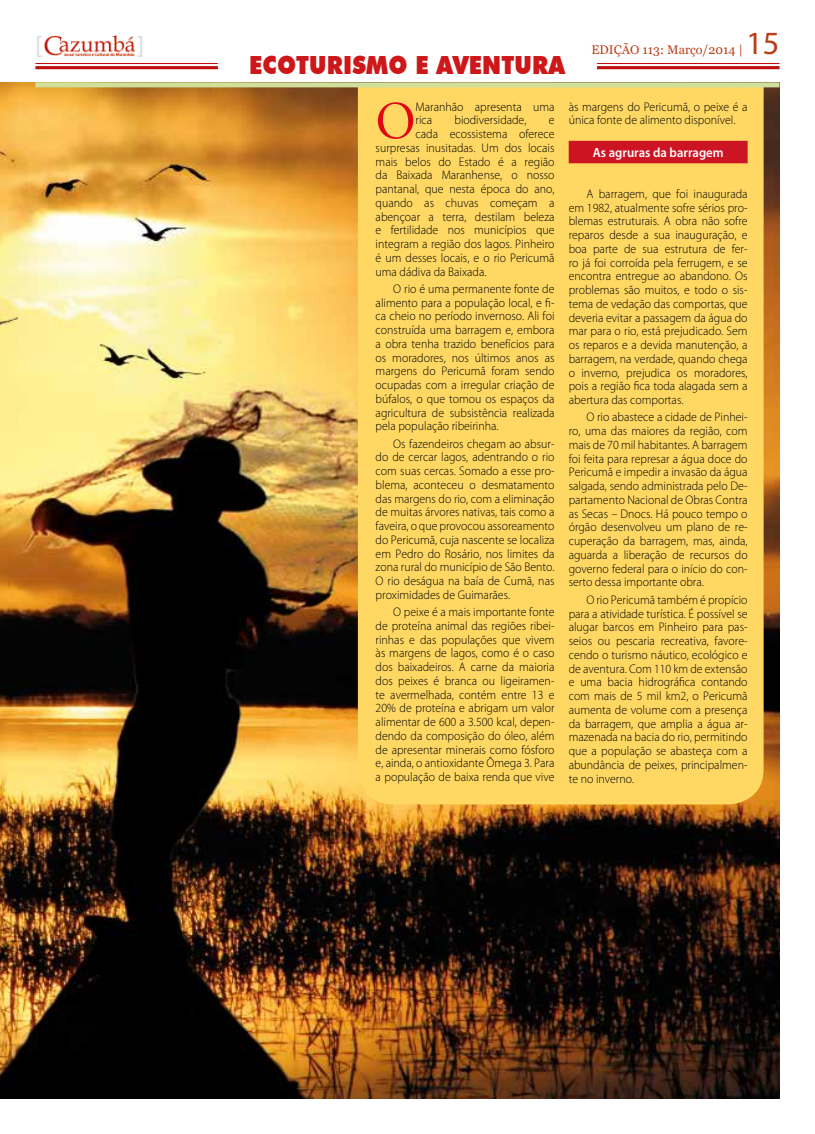
<style>
.page{position:relative;width:815px;height:1134px;background:#fff}
.page>*{position:absolute;margin:0;border:0;box-sizing:border-box;transform-origin:0 0}
.t1{font:52.88px "Adobe Garamond Pro";color:#e30613;scale:.95 1}
.t2{font:32.5px "Myriad";color:#b93f18}
.t3{font:900 25px "Futura BT";letter-spacing:.005em;color:#cd1719;scale:.9 1}
.t4{font:600 13.38px "Myriad Pro";color:#fff;scale:.95 1}
.t5{font:300 12.5px/13.8px "Myriad Pro";color:#000;text-align:justify;scale:.95 1}
.t6{font:12.5px "Georgia";color:#b93f18}
</style>
<div class="page">
<img style="left:37px;top:35px;width:105px;height:22px">
<hr style="left:597px;top:63px;width:183px;height:1px;background:#c00d0e">
<hr style="left:597px;top:66px;width:183px;height:3px;background:#c00d0e">
<hr style="left:35px;top:63px;width:183px;height:1px;background:#c00d0e">
<hr style="left:35px;top:66px;width:183px;height:3px;background:#c00d0e">
<img style="left:0;top:83px;width:780px;height:1015px">
<div style="left:358px;top:87px;width:406px;height:717px;background:#ffd863"></div>
<div style="left:569px;top:141px;width:179px;height:22px;background:#cd1423"></div>
<div style="left:35px;top:82px;width:745px;height:5px;background:#d0e09b"></div>
<p class="t6" style="left:591px;top:42px;width:153px">EDIÇÃO 113: Março/2014 |</p>
<h2 class="t2" style="left:746px;top:27px;width:35px">15</h2>
<h3 class="t3" style="left:249px;top:50px;width:352px">ECOTURISMO E AVENTURA</h3>
<h1 class="t1" style="left:376px;top:90px;width:44px">O</h1>
<p class="t5" style="left:416px;top:99px;width:148px">Maranhão apresenta uma rica</p>
<p class="t5" style="left:569px;top:99px;width:190px">às margens do Pericumã, o peixe é a única fonte de alimento disponível.</p>
<p class="t4" style="left:593px;top:144px;width:139px">As agruras da barragem</p>
<p class="t5" style="left:569px;top:187px;width:190px;text-indent:18px">A barragem, que foi inaugurada em 1982, atualmente sofre sérios pro&shy;blemas estruturais. A obra não sofre reparos desde a sua inauguração, e boa parte de sua estrutura de fer&shy;ro já foi corroída pela ferrugem, e se encontra entregue ao abandono. Os problemas são muitos, e todo o sis&shy;tema de vedação das comportas, que deveria evitar a passagem da água do mar para o rio, está prejudicado. Sem os reparos e a devida manutenção, a barragem, na verdade, quando chega o inverno, prejudica os moradores, pois a região fica toda alagada sem a abertura das comportas.</p>
<p class="t5" style="left:569px;top:410px;width:190px;text-indent:18px">O rio abastece a cidade de Pinhei&shy;ro, uma das maiores da região, com mais de 70 mil habitantes. A barragem foi feita para represar a água doce do Pericumã e impedir a invasão da água salgada, sendo administrada pelo De&shy;partamento Nacional de Obras Contra as Secas – Dnocs. Há pouco tempo o órgão desenvolveu um plano de re&shy;cuperação da barragem, mas, ainda, aguarda a liberação de recursos do governo federal para o início do con&shy;serto dessa importante obra.</p>
<p class="t5" style="left:569px;top:593px;width:190px;text-indent:18px">O rio Pericumã também é propício para a atividade turística. É possível se alugar barcos em Pinheiro para pas&shy;seios ou pescaria recreativa, favore&shy;cendo o turismo náutico, ecológico e de aventura. Com 110 km de extensão e uma bacia hidrográfica contando com mais de 5 mil km2, o Pericumã aumenta de volume com a presença da barragem, que amplia a água ar&shy;mazenada na bacia do rio, permitindo que a população se abasteça com a abundância de peixes, principalmen&shy;te no inverno.</p>
<p class="t5" style="left:454px;top:113px;width:77px">biodiversidade,</p>
<p class="t5" style="left:549px;top:113px;width:8px">e</p>
<p class="t5" style="left:416px;top:127px;width:148px">cada ecossistema oferece</p>
<p class="t5" style="left:376px;top:141px;width:190px">surpresas inusitadas. Um dos locais</p>
<p class="t5" style="left:376px;top:154px;width:190px">mais belos do Estado é a região</p>
<p class="t5" style="left:376px;top:168px;width:190px">da Baixada Maranhense, o nosso</p>
<p class="t5" style="left:376px;top:182px;width:190px">pantanal, que nesta época do ano,</p>
<p class="t5" style="left:376px;top:196px;width:190px">quando as chuvas começam a</p>
<p class="t5" style="left:376px;top:209px;width:190px">abençoar a terra, destilam beleza</p>
<p class="t5" style="left:376px;top:223px;width:190px">e fertilidade nos municípios que</p>
<p class="t5" style="left:376px;top:237px;width:190px">integram a região dos lagos. Pinheiro</p>
<p class="t5" style="left:376px;top:251px;width:190px">é um desses locais, e o rio Pericumã</p>
<p class="t5" style="left:376px;top:264px;width:118px">uma dádiva da Baixada.</p>
<p class="t5" style="left:376px;top:282px;width:190px;text-indent:18px">O rio é uma permanente fonte de alimento para a população local, e fi&shy;ca cheio no período invernoso. Ali foi construída uma barragem e, embora a obra tenha trazido benefícios para os moradores, nos últimos anos as margens do Pericumã foram sendo ocupadas com a irregular criação de búfalos, o que tomou os espaços da agricultura de subsistência realizada pela população ribeirinha.</p>
<p class="t5" style="left:376px;top:436px;width:190px;text-indent:18px">Os fazendeiros chegam ao absur&shy;do de cercar lagos, adentrando o rio com suas cercas. Somado a esse pro&shy;blema, aconteceu o desmatamento das margens do rio, com a eliminação de muitas árvores nativas, tais como a faveira, o que provocou assoreamento do Pericumã, cuja nascente se localiza em Pedro do Rosário, nos limites da zona rural do município de São Bento.<br>O rio deságua na baía de Cumã, nas proximidades de Guimarães.</p>
<p class="t5" style="left:376px;top:605px;width:190px;text-indent:18px">O peixe é a mais importante fonte de proteína animal das regiões ribei&shy;rinhas e das populações que vivem às margens de lagos, como é o caso dos baixadeiros. A carne da maioria dos peixes é branca ou ligeiramen&shy;te avermelhada, contém entre 13 e 20% de proteína e abrigam um valor alimentar de 600 a 3.500 kcal, depen&shy;dendo da composição do óleo, além de apresentar minerais como fósforo e, ainda, o antioxidante Ômega 3. Para a população de baixa renda que vive</p>
</div>
